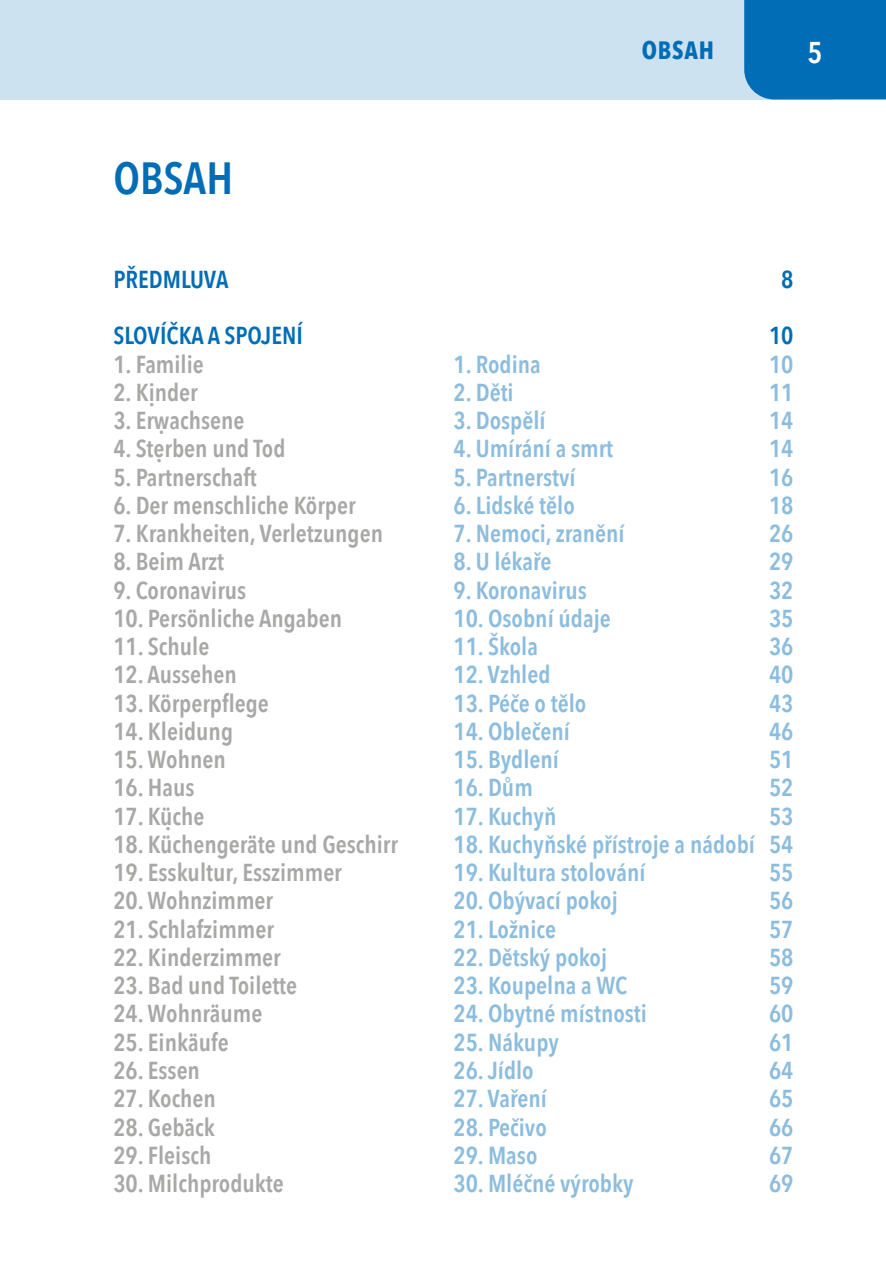
<style>
.page{position:relative;width:886px;height:1276px;background:#fff}
.page>*{position:absolute;margin:0;border:0;box-sizing:border-box;transform-origin:0 0}
.nadpis_x{font:600 45px "Avenir Next Condensed";color:#006db6}
.t1{font:600 30px "Avenir Next Condensed";color:#fff}
.t2{font:700 25px "Avenir Next Condensed";letter-spacing:.03em;color:#006db6}
.t3{font:600 24.5px "Avenir Next Condensed";color:#8cbdde}
.t4{font:600 24.5px "Avenir Next Condensed";color:#a8a8a7}
.t5{font:600 24.5px "Avenir Next Condensed";color:#006db6}
</style>
<div class="page">
<div style="left:0;top:0;width:833px;height:99px;background:#cce2f0"></div>
<div style="left:744px;top:0;width:142px;height:99px;background:#006db6"></div>
<p class="nadpis_x" style="left:113px;top:139px;width:121px">OBSAH</p>
<p class="t2" style="left:642px;top:34px;width:74px">OBSAH</p>
<p class="t1" style="left:807px;top:27px;width:16px">5</p>
<p class="t5" style="left:113px;top:258px;width:117px">PŘEDMLUVA</p>
<p class="t5" style="left:781px;top:258px;width:14px">8</p>
<p class="t5" style="left:113px;top:314px;width:191px">SLOVÍČKA A SPOJENÍ</p>
<p class="t5" style="left:769px;top:314px;width:26px">10</p>
<p class="t4" style="left:113px;top:343px;width:92px">1. Familie</p>
<p class="t3" style="left:453px;top:343px;width:89px">1. Rodina</p>
<p class="t3" style="left:769px;top:343px;width:26px">10</p>
<p class="t4" style="left:113px;top:371px;width:86px">2. Kịnder</p>
<p class="t3" style="left:453px;top:371px;width:62px">2. Děti</p>
<p class="t3" style="left:769px;top:371px;width:26px">11</p>
<p class="t4" style="left:113px;top:399px;width:133px">3. Erẉachsene</p>
<p class="t3" style="left:453px;top:399px;width:94px">3. Dospělí</p>
<p class="t3" style="left:769px;top:399px;width:26px">14</p>
<p class="t4" style="left:113px;top:427px;width:174px">4. Stẹrben und Tod</p>
<p class="t3" style="left:453px;top:427px;width:161px">4. Umírání a smrt</p>
<p class="t3" style="left:769px;top:427px;width:26px">14</p>
<p class="t4" style="left:113px;top:456px;width:145px">5. Partnerschaft</p>
<p class="t3" style="left:453px;top:456px;width:124px">5. Partnerství</p>
<p class="t3" style="left:769px;top:456px;width:26px">16</p>
<p class="t4" style="left:113px;top:484px;width:244px">6. Der menschliche Körper</p>
<p class="t3" style="left:453px;top:484px;width:123px">6. Lidské tělo</p>
<p class="t3" style="left:769px;top:484px;width:26px">18</p>
<p class="t4" style="left:113px;top:512px;width:271px">7. Krankheiten, Verletzungen</p>
<p class="t3" style="left:453px;top:512px;width:173px">7. Nemoci, zranění</p>
<p class="t3" style="left:769px;top:512px;width:26px">26</p>
<p class="t4" style="left:113px;top:540px;width:112px">8. Beim Arzt</p>
<p class="t3" style="left:453px;top:540px;width:100px">8. U lékaře</p>
<p class="t3" style="left:769px;top:540px;width:26px">29</p>
<p class="t4" style="left:113px;top:569px;width:134px">9. Coronavirus</p>
<p class="t3" style="left:453px;top:569px;width:135px">9. Koronavirus</p>
<p class="t3" style="left:769px;top:569px;width:26px">32</p>
<p class="t4" style="left:113px;top:597px;width:230px">10. Persönliche Angaben</p>
<p class="t3" style="left:453px;top:597px;width:159px">10. Osobní údaje</p>
<p class="t3" style="left:769px;top:597px;width:26px">35</p>
<p class="t4" style="left:113px;top:625px;width:97px">11. Schule</p>
<p class="t3" style="left:453px;top:625px;width:86px">11. Škola</p>
<p class="t3" style="left:769px;top:625px;width:26px">36</p>
<p class="t4" style="left:113px;top:653px;width:125px">12. Aussehen</p>
<p class="t3" style="left:453px;top:653px;width:99px">12. Vzhled</p>
<p class="t3" style="left:769px;top:653px;width:26px">40</p>
<p class="t4" style="left:113px;top:682px;width:157px">13. Körperpflege</p>
<p class="t3" style="left:453px;top:682px;width:134px">13. Péče o tělo</p>
<p class="t3" style="left:769px;top:682px;width:26px">43</p>
<p class="t4" style="left:113px;top:710px;width:121px">14. Kleidung</p>
<p class="t3" style="left:453px;top:710px;width:118px">14. Oblečení</p>
<p class="t3" style="left:769px;top:710px;width:26px">46</p>
<p class="t4" style="left:113px;top:738px;width:114px">15.Wohnen</p>
<p class="t3" style="left:453px;top:738px;width:107px">15. Bydlení</p>
<p class="t3" style="left:769px;top:738px;width:26px">51</p>
<p class="t4" style="left:113px;top:766px;width:83px">16. Haus</p>
<p class="t3" style="left:453px;top:766px;width:81px">16. Dům</p>
<p class="t3" style="left:769px;top:766px;width:26px">52</p>
<p class="t4" style="left:113px;top:795px;width:93px">17. Kụ̈che</p>
<p class="t3" style="left:453px;top:795px;width:104px">17. Kuchyň</p>
<p class="t3" style="left:769px;top:795px;width:26px">53</p>
<p class="t4" style="left:113px;top:823px;width:286px">18. Küchengeräte und Geschirr</p>
<p class="t3" style="left:453px;top:823px;width:342px">18. Kuchyňské přístroje a nádobí 54</p>
<p class="t4" style="left:113px;top:851px;width:230px">19. Esskultur, Esszimmer</p>
<p class="t3" style="left:453px;top:851px;width:194px">19. Kultura stolování</p>
<p class="t3" style="left:769px;top:851px;width:26px">55</p>
<p class="t4" style="left:113px;top:879px;width:161px">20.Wohnzimmer</p>
<p class="t3" style="left:453px;top:879px;width:166px">20. Obývací pokoj</p>
<p class="t3" style="left:769px;top:879px;width:26px">56</p>
<p class="t4" style="left:113px;top:908px;width:162px">21. Schlafzimmer</p>
<p class="t3" style="left:453px;top:908px;width:104px">21. Ložnice</p>
<p class="t3" style="left:769px;top:908px;width:26px">57</p>
<p class="t4" style="left:113px;top:936px;width:169px">22. Kinderzimmer</p>
<p class="t3" style="left:453px;top:936px;width:155px">22. Dětský pokoj</p>
<p class="t3" style="left:769px;top:936px;width:26px">58</p>
<p class="t4" style="left:113px;top:964px;width:185px">23. Bad und Toilette</p>
<p class="t3" style="left:453px;top:964px;width:175px">23. Koupelna a WC</p>
<p class="t3" style="left:769px;top:964px;width:26px">59</p>
<p class="t4" style="left:113px;top:992px;width:150px">24.Wohnräume</p>
<p class="t3" style="left:453px;top:992px;width:195px">24. Obytné místnosti</p>
<p class="t3" style="left:769px;top:992px;width:26px">60</p>
<p class="t4" style="left:113px;top:1021px;width:117px">25. Einkäufe</p>
<p class="t3" style="left:453px;top:1021px;width:107px">25. Nákupy</p>
<p class="t3" style="left:769px;top:1021px;width:26px">61</p>
<p class="t4" style="left:113px;top:1049px;width:88px">26. Essen</p>
<p class="t3" style="left:453px;top:1049px;width:82px">26. Jídlo</p>
<p class="t3" style="left:769px;top:1049px;width:26px">64</p>
<p class="t4" style="left:113px;top:1077px;width:104px">27. Kochen</p>
<p class="t3" style="left:453px;top:1077px;width:95px">27. Vaření</p>
<p class="t3" style="left:769px;top:1077px;width:26px">65</p>
<p class="t4" style="left:113px;top:1105px;width:103px">28. Gebäck</p>
<p class="t3" style="left:453px;top:1105px;width:95px">28. Pečivo</p>
<p class="t3" style="left:769px;top:1105px;width:26px">66</p>
<p class="t4" style="left:113px;top:1134px;width:99px">29. Fleisch</p>
<p class="t3" style="left:453px;top:1134px;width:86px">29. Maso</p>
<p class="t3" style="left:769px;top:1134px;width:26px">67</p>
<p class="t4" style="left:113px;top:1162px;width:172px">30. Milchprodukte</p>
<p class="t3" style="left:453px;top:1162px;width:182px">30. Mléčné výrobky</p>
<p class="t3" style="left:769px;top:1162px;width:26px">69</p>
</div>
